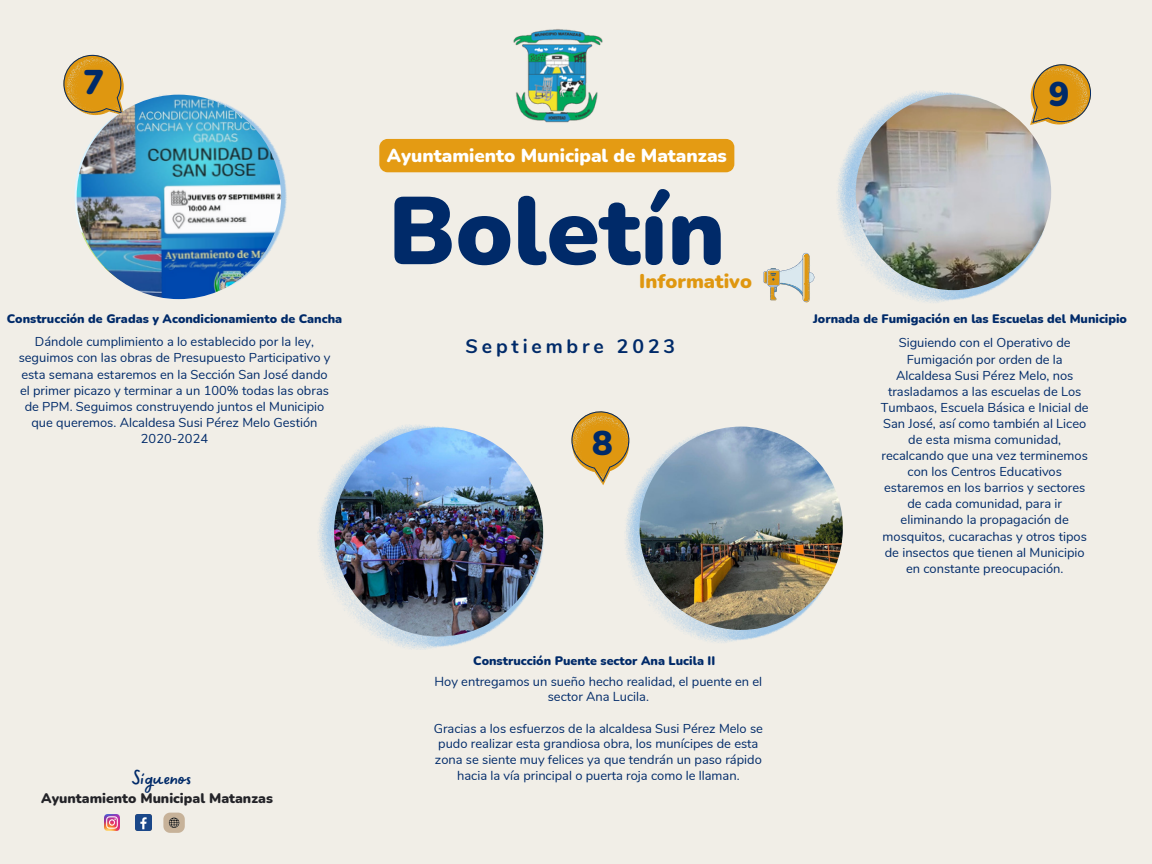
<style>
.page{position:relative;width:1152px;height:864px;background:#f1eee7}
.page>*{position:absolute;margin:0;border:0;box-sizing:border-box;transform-origin:0 0}
.t1{font:900 95.7px "Nunito";color:#002a69}
.t2{font:900 34.35px "Nunito";color:#002a69}
.t3{font:22.8px "Sweet Apricot";color:#002a69}
.t4{font:900 19.8px "Nunito";color:#df9710}
.t5{font:700 19.5px "Nunito";letter-spacing:.2em;color:#002a69}
.t6{font:900 18.75px "Nunito";color:#fff}
.t7{font:900 13.8px "Nunito";color:#232328}
.t8{font:12.9px/16px "Nunito";color:#002a69;text-align:center}
.t9{font:900 12.3px "Nunito";color:#002a69}
</style>
<div class="page">
<img style="left:83px;top:95px;width:204px;height:203px">
<img style="left:625px;top:430px;width:212px;height:213px">
<img style="left:837px;top:91px;width:212px;height:212px">
<img style="left:318px;top:425px;width:225px;height:225px">
<img style="left:513px;top:29px;width:89px;height:94px">
<svg style="left:764px;top:253px;width:50px;height:49px"></svg>
<img style="left:334px;top:427px;width:209px;height:210px;border-radius:50%">
<img style="left:640px;top:427px;width:203px;height:203px;border-radius:50%">
<img style="left:856px;top:95px;width:195px;height:195px;border-radius:50%">
<svg style="left:63px;top:54px;width:67px;height:66px"></svg>
<svg style="left:571px;top:411px;width:78px;height:81px"></svg>
<svg style="left:1024px;top:64px;width:67px;height:65px"></svg>
<img style="left:104px;top:814px;width:16px;height:16px">
<img style="left:136px;top:814px;width:16px;height:16px">
<svg style="left:163px;top:813px;width:22px;height:20px"></svg>
<img style="left:77px;top:95px;width:204px;height:204px;border-radius:50%">
<div style="left:379px;top:139px;width:355px;height:33px;background:#e49b13"></div>
<p class="t2" style="left:84px;top:59px;width:22px">7</p>
<p class="t9" style="left:7px;top:311px;width:337px">Construcción de Gradas y Acondicionamiento de Cancha</p>
<p class="t8" style="left:19px;top:334px;width:313px">Dándole cumplimiento a lo establecido por la ley, seguimos con las obras de Presupuesto Participativo y esta semana estaremos en la Sección San José dando el primer picazo y terminar a un 100% todas las obras de PPM. Seguimos construyendo juntos el Municipio que queremos. Alcaldesa Susi Pérez Melo Gestión 2020-2024</p>
<p class="t6" style="left:387px;top:143px;width:342px">Ayuntamiento Municipal de Matanzas</p>
<p class="t1" style="left:388px;top:167px;width:339px">Boletín</p>
<p class="t4" style="left:639px;top:268px;width:114px">Informativo</p>
<p class="t5" style="left:466px;top:333px;width:211px">Septiembre 2023</p>
<p class="t2" style="left:592px;top:420px;width:22px">8</p>
<p class="t3" style="left:132px;top:763px;width:61px">Síguenos</p>
<p class="t7" style="left:41px;top:790px;width:233px">Ayuntamiento Municipal Matanzas</p>
<p class="t9" style="left:473px;top:653px;width:244px">Construcción Puente sector Ana Lucila II</p>
<p class="t8" style="left:435px;top:674px;width:329px;line-height:15.6px">Hoy entregamos un sueño hecho realidad, el puente en el sector Ana Lucila.</p>
<p class="t8" style="left:434px;top:721px;width:331px;line-height:15.6px">Gracias a los esfuerzos de la alcaldesa Susi Pérez Melo se pudo realizar esta grandiosa obra, los munícipes de esta zona se siente muy felices ya que tendrán un paso rápido hacia la vía principal o puerta roja como le llaman.</p>
<p class="t2" style="left:1049px;top:71px;width:22px">9</p>
<p class="t9" style="left:813px;top:311px;width:315px">Jornada de Fumigación en las Escuelas del Municipio</p>
<p class="t8" style="left:881px;top:335px;width:209px">Siguiendo con el Operativo de<br>Fumigación por orden de la<br>Alcaldesa Susi Pérez Melo, nos trasladamos a las escuelas de Los<br>Tumbaos, Escuela Básica e Inicial de<br>San José, así como también al Liceo de esta misma comunidad, recalcando que una vez terminemos con los Centros Educativos estaremos en los barrios y sectores de cada comunidad, para ir eliminando la propagación de mosquitos, cucarachas y otros tipos de insectos que tienen al Municipio en constante preocupación.</p>
</div>
